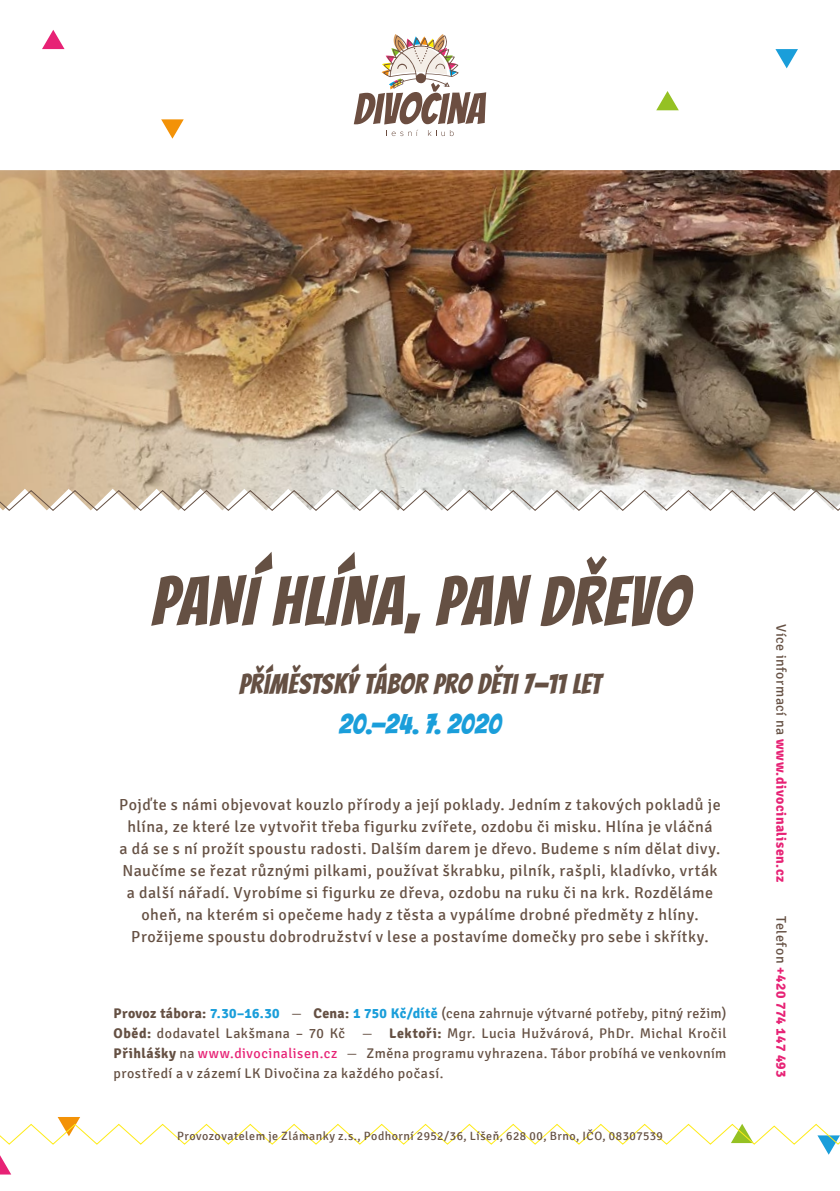
<style>
.page{position:relative;width:840px;height:1191px;background:#fff}
.page>*{position:absolute;margin:0;border:0;box-sizing:border-box;transform-origin:0 0}
.t1{font:68px "Bangers";letter-spacing:.025em;color:#655043}
.t2{font:28px "Bangers";letter-spacing:.02em;color:#655043}
.t3{font:28px "Bangers";letter-spacing:.015em;color:#1a9eda}
.t4{font:16px/22px "Signika";letter-spacing:.03em;color:#655043;text-align:center}
.t5{font:14px/20px "Signika";letter-spacing:.04em;color:#655043;text-align:justify}
.t6{font:700 14px "Signika";letter-spacing:.035em;color:#e72275}
.t7{font:12px "Signika";letter-spacing:.04em;color:#655043}
.s1{font-weight:700}
.s2{font-weight:700;color:#1a9eda}
.s3{font-weight:300}
.s4{color:#e72275}
.s5{font-weight:400;color:#655043}
</style>
<div class="page">
<img style="left:70px;top:170px;width:769px;height:319px">
<img style="left:0;top:170px;width:70px;height:319px">
<svg style="left:161px;top:119px;width:23px;height:20px"></svg>
<svg style="left:775px;top:49px;width:22px;height:19px"></svg>
<svg style="left:42px;top:30px;width:22px;height:19px"></svg>
<svg style="left:656px;top:91px;width:22px;height:19px"></svg>
<svg style="left:353px;top:34px;width:133px;height:90px"></svg>
<svg style="left:386px;top:130px;width:32px;height:6px"></svg>
<svg style="left:428px;top:130px;width:25px;height:6px"></svg>
<svg style="left:0;top:1117px;width:839px;height:57px"></svg>
<svg style="left:0;top:489px;width:839px;height:22px"></svg>
<h1 class="t1" style="left:151px;top:562px;width:538px">PANÍ HLÍNA, PAN DŘEVO</h1>
<h2 class="t2" style="left:239px;top:668px;width:363px">PŘÍMĚSTSKÝ TÁBOR PRO DĚTI 7—11 LET</h2>
<h2 class="t3" style="left:338px;top:708px;width:164px">20.—24. 7. 2020</h2>
<h2 class="t3" style="left:426px;top:706px;width:12px">-</h2>
<p class="t4" style="left:119px;top:793px;width:602px">Pojďte s námi objevovat kouzlo přírody a její poklady. Jedním z takových pokladů je hlína, ze které lze vytvořit třeba figurku zvířete, ozdobu či misku. Hlína je vláčná<br>a dá se s ní prožít spoustu radosti. Dalším darem je dřevo. Budeme s ním dělat divy.<br>Naučíme se řezat různými pilkami, používat škrabku, pilník, rašpli, kladívko, vrták a další nářadí. Vyrobíme si figurku ze dřeva, ozdobu na ruku či na krk. Rozděláme oheň, na kterém si opečeme hady z těsta a vypálíme drobné předměty z hlíny.<br>Prožijeme spoustu dobrodružství v lese a postavíme domečky pro sebe i skřítky.</p>
<p class="t5" style="left:113px;top:1003px;width:614px"><span class="s1">Provoz tábora:</span> <span class="s2">7.30–16.30</span> <span class="s3">—</span> <span class="s1">Cena:</span> <span class="s2">1 750 Kč/dítě</span> (cena zahrnuje výtvarné potřeby, pitný režim)<br><span class="s1">Oběd:</span> dodavatel Lakšmana – 70 Kč <span class="s3">—</span> <span class="s1">Lektoři:</span> Mgr. Lucia Hužvárová, PhDr. Michal Kročil <span class="s1">Přihlášky</span> na <span class="s4">www.divocinalisen.cz</span> <span class="s3">—</span> Změna programu vyhrazena. Tábor probíhá ve venkovním prostředí a v zázemí LK Divočina za každého počasí.</p>
<p class="t7" style="left:177px;top:1129px;width:487px">Provozovatelem je Zlámanky z.s., Podhorní 2952/36, Líšeň, 628 00, Brno, IČO, 08307539</p>
<p class="t6" style="left:789px;top:624px;width:260px;rotate:90deg"><span class="s5">Více informací na</span> www.divocinalisen.cz</p>
<p class="t6" style="left:789px;top:916px;width:163px;rotate:90deg"><span class="s5">Telefon</span> +420 774 147 493</p>
</div>
